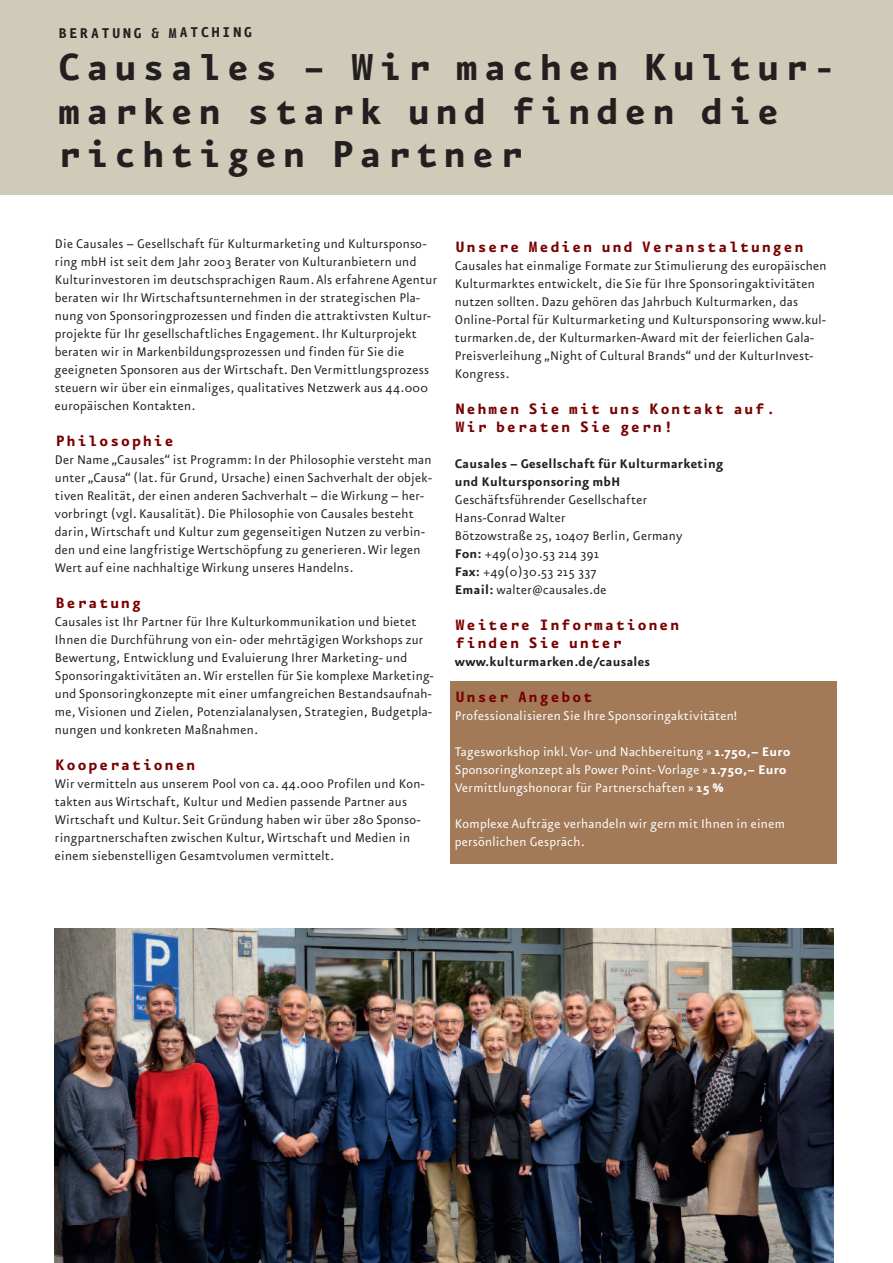
<style>
.page{position:relative;width:893px;height:1263px;background:#fff}
.page>*{position:absolute;margin:0;border:0;box-sizing:border-box;transform-origin:0 0}
.t1{font:700 45px/43.5px "Eureka Mono";letter-spacing:.025em;color:#231f20}
.t2{font:700 18px/18px "Eureka Mono";letter-spacing:.005em;color:#790100}
.t3{font:700 16.95px "Eureka Mono";letter-spacing:.05em;color:#231f20}
.t4{font:15px/18px "Eureka Sans";letter-spacing:.02em;color:#231f20}
.t5{font:15px/18px "Eureka Sans";letter-spacing:.02em;color:#fff}
.t6{font:700 15px/18px "Eureka Sans";letter-spacing:.02em;color:#231f20}
.s1{font-weight:700}
</style>
<div class="page">
<div style="left:0;top:0;width:893px;height:194px;background:#d0cab9"></div>
<div style="left:450px;top:681px;width:387px;height:183px;background:#a27a58"></div>
<img style="left:55px;top:929px;width:778px;height:334px">
<p class="t3" style="left:58px;top:22px;width:197px">BERATUNG &amp; MATCHING</p>
<h1 class="t1" style="left:56px;top:43px;width:784px">Causales – Wir machen Kultur&shy;marken stark und finden die richtigen Partner</h1>
<p class="t4" style="left:55px;top:236px;width:384px">Die Causales – Gesellschaft für Kulturmarketing und Kultursponso&shy;ring mbH ist seit dem Jahr 2003 Berater von Kulturanbietern und Kulturinvestoren im deutschsprachigen Raum.Als erfahrene Agentur beraten wir Ihr Wirtschaftsunternehmen in der strategischen Pla&shy;nung von Sponsoringprozessen und finden die attraktivsten Kultur&shy;projekte für Ihr gesellschaftliches Engagement. Ihr Kulturprojekt beraten wir in Markenbildungsprozessen und finden für Sie die geeigneten Sponsoren aus der Wirtschaft. Den Vermittlungsprozess steuern wir über ein einmaliges, qualitatives Netzwerk aus 44.000 europäischen Kontakten.</p>
<p class="t2" style="left:55px;top:431px;width:121px">Philosophie</p>
<p class="t4" style="left:55px;top:452px;width:378px">Der Name „Causales“ ist Programm: In der Philosophie versteht man unter „Causa“ (lat. für Grund, Ursache) einen Sachverhalt der objek&shy;tiven Realität, der einen anderen Sachverhalt – die Wirkung – her&shy;vorbringt (vgl. Kausalität). Die Philosophie von Causales besteht darin, Wirtschaft und Kultur zum gegenseitigen Nutzen zu verbin&shy;den und eine langfristige Wertschöpfung zu generieren.Wir legen Wert auf eine nachhaltige Wirkung unseres Handelns.</p>
<p class="t2" style="left:55px;top:593px;width:89px">Beratung</p>
<p class="t4" style="left:55px;top:614px;width:380px">Causales ist Ihr Partner für Ihre Kulturkommunikation und bietet Ihnen die Durchführung von ein- oder mehrtägigen Workshops zur Bewertung, Entwicklung und Evaluierung Ihrer Marketing- und Sponsoringaktivitäten an.Wir erstellen für Sie komplexe Marketing&shy;und Sponsoringkonzepte mit einer umfangreichen Bestandsaufnah&shy;me, Visionen und Zielen, Potenzialanalysen, Strategien, Budgetpla&shy;nungen und konkreten Maßnahmen.</p>
<p class="t2" style="left:55px;top:755px;width:143px">Kooperationen</p>
<p class="t4" style="left:55px;top:776px;width:371px">Wir vermitteln aus unserem Pool von ca. 44.000 Profilen und Kon&shy;takten aus Wirtschaft, Kultur und Medien passende Partner aus Wirtschaft und Kultur.Seit Gründung haben wir über 280 Sponso&shy;ringpartnerschaften zwischen Kultur, Wirtschaft und Medien in einem siebenstelligen Gesamtvolumen vermittelt.</p>
<p class="t2" style="left:455px;top:236px;width:351px">Unsere Medien und Veranstaltungen</p>
<p class="t4" style="left:455px;top:258px;width:373px">Causales hat einmalige Formate zur Stimulierung des europäischen Kulturmarktes entwickelt, die Sie für Ihre Sponsoringaktivitäten nutzen sollten. Dazu gehören das Jahrbuch Kulturmarken, das Online-Portal für Kulturmarketing und Kultursponsoring www.kul&shy;turmarken.de, der Kulturmarken-Award mit der feierlichen Gala-Preisverleihung „Night of Cultural Brands“ und der KulturInvest-Kongress.</p>
<p class="t2" style="left:455px;top:398px;width:323px">Nehmen Sie mit uns Kontakt auf.<br>Wir beraten Sie gern!</p>
<p class="t6" style="left:455px;top:456px;width:270px">Causales – Gesellschaft für Kulturmarketing und Kultursponsoring mbH</p>
<p class="t4" style="left:455px;top:492px;width:229px">Geschäftsführender Gesellschafter<br>Hans-Conrad Walter<br>Bötzowstraße 25, 10407 Berlin, Germany<br><span class="s1">Fon:</span> +49(0)30.53 214 391<br><span class="s1">Fax:</span> +49(0)30.53 215 337<br><span class="s1">Email:</span> walter@causales.de</p>
<p class="t2" style="left:455px;top:614px;width:227px">Weitere Informationen finden Sie unter</p>
<p class="t6" style="left:455px;top:654px;width:197px">www.kulturmarken.de/causales</p>
<p class="t2" style="left:455px;top:686px;width:140px">Unser Angebot</p>
<p class="t5" style="left:455px;top:708px;width:283px">Professionalisieren Sie Ihre Sponsoringaktivitäten!</p>
<p class="t5" style="left:455px;top:744px;width:337px">Tagesworkshop inkl.Vor- und Nachbereitung » <span class="s1">1.750,– Euro<br></span>Sponsoringkonzept als Power Point- Vorlage » <span class="s1">1.750,– Euro<br></span>Vermittlungshonorar für Partnerschaften » <span class="s1">15 %</span></p>
<p class="t5" style="left:455px;top:816px;width:331px">Komplexe Aufträge verhandeln wir gern mit Ihnen in einem persönlichen Gespräch.</p>
</div>
